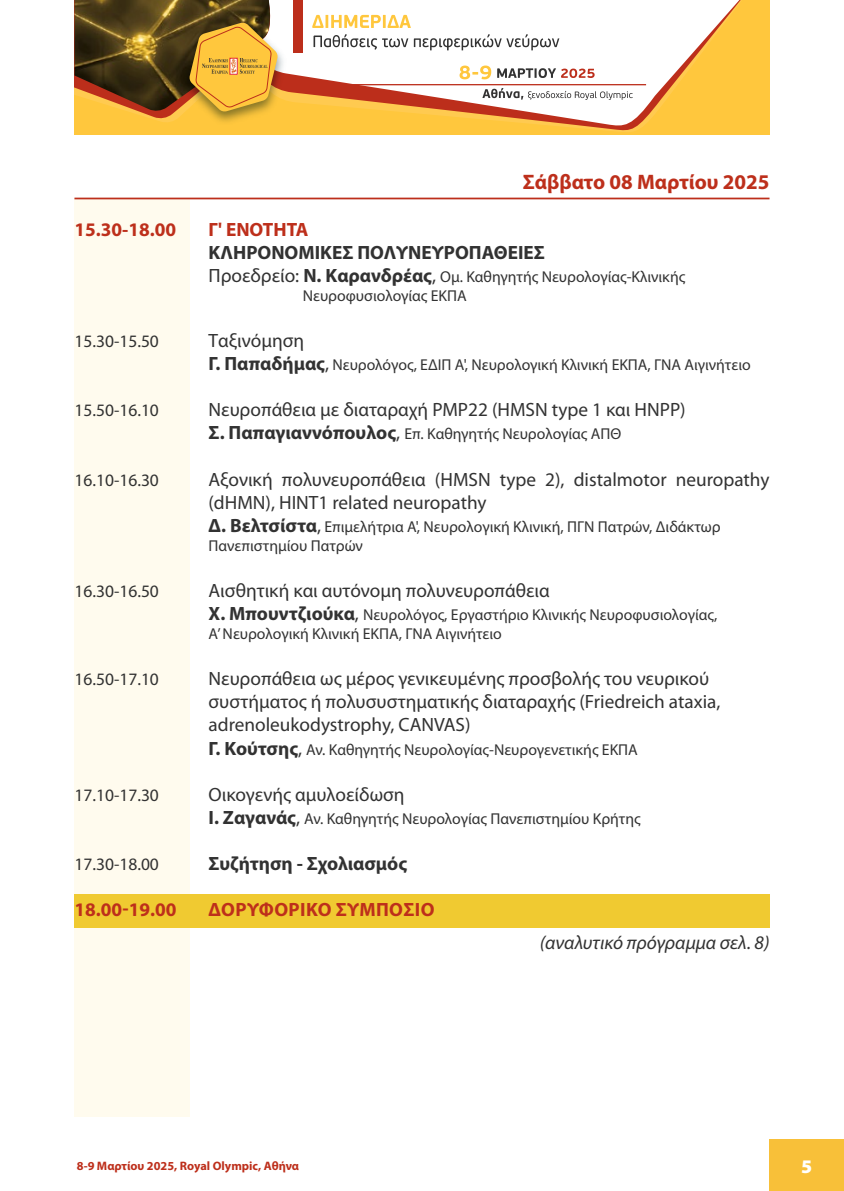
<style>
.page{position:relative;width:844px;height:1191px;background:#fff}
.page>*{position:absolute;margin:0;border:0;box-sizing:border-box;transform-origin:0 0}
.t1{font:700 21px "Myriad Pro";color:#bd2f1b}
.t2{font:19.25px/23.1px "Myriad Pro";color:#323232}
.t3{font:700 19.25px "Myriad Pro";color:#323232}
.t4{font:700 19.25px "Myriad Pro";color:#bd2f1b}
.t5{font:italic 19.25px "Myriad Pro";color:#323232}
.t6{font:700 19.25px "Myriad Pro";letter-spacing:.02em;color:#bd2f1b}
.t7{font:900 19.25px "Myriad Pro";color:#fff}
.t8{font:17.5px "Myriad Pro";color:#323232}
.t9{font:15.75px/18.9px "Myriad Pro";color:#323232}
.t10{font:700 12.25px "Myriad Pro";color:#bd2f1b}
.s1{font-size:19.25px}
.s2{font-weight:700;font-size:19.25px}
</style>
<div class="page">
<div style="left:769px;top:1139px;width:74px;height:52px;background:#f8c039"></div>
<div style="left:74px;top:0;width:695px;height:135px;background:#ffc73d"></div>
<svg style="left:278px;top:0;width:464px;height:127px;fill:#fff"></svg>
<div style="left:293px;top:0;width:10px;height:53px;background:#bc2e1b"></div>
<img style="left:278px;top:16px;width:11px;height:111px">
<svg style="left:312px;top:15px;width:99px;height:13px"></svg>
<svg style="left:74px;top:0;width:204px;height:122px"></svg>
<svg style="left:313px;top:34px;width:246px;height:16px;background:#d0d0d0"></svg>
<hr style="left:317px;top:84px;width:329px;height:1px;background:#bc2e1b">
<svg style="left:459px;top:66px;width:32px;height:13px"></svg>
<svg style="left:497px;top:68px;width:97px;height:10px"></svg>
<svg style="left:482px;top:88px;width:150px;height:12px;background:#d4d4d4"></svg>
<div style="left:74px;top:198px;width:116px;height:918px;background:#fffbee"></div>
<hr style="left:74px;top:198px;width:695px;height:1px;background:#bd2f1b">
<div style="left:74px;top:894px;width:695px;height:33px;background:#f0ca31"></div>
<h1 class="t1" style="left:522px;top:169px;width:248px">Σάββατο 08 Μαρτίου 2025</h1>
<p class="t4" style="left:74px;top:217px;width:103px">15.30-18.00</p>
<p class="t4" style="left:208px;top:217px;width:101px">Γ' ΕΝΟΤΗΤΑ</p>
<p class="t3" style="left:208px;top:240px;width:338px">ΚΛΗΡΟΝΟΜΙΚΕΣ ΠΟΛΥΝΕΥΡΟΠΑΘΕΙΕΣ</p>
<p class="t9" style="left:303px;top:267px;width:384px;text-indent:-94px"><span class="s1">Προεδρείo:</span> <span class="s2">Ν. Καρανδρέας</span><span class="s1">,</span> Ομ. Καθηγητής Νευρολογίας-Κλινικής<br>Νευροφυσιολογίας ΕΚΠΑ</p>
<p class="t8" style="left:74px;top:330px;width:86px">15.30-15.50</p>
<p class="t2" style="left:208px;top:329px;width:97px">Ταξινόμηση</p>
<p class="t9" style="left:208px;top:355px;width:543px"><span class="s2">Γ. Παπαδήμας</span><span class="s1">,</span> Νευρολόγος, ΕΔΙΠ Α', Νευρολογική Κλινική ΕΚΠΑ, ΓΝΑ Αιγινήτειο</p>
<p class="t8" style="left:74px;top:400px;width:86px">15.50-16.10</p>
<p class="t2" style="left:208px;top:398px;width:478px">Νευροπάθεια με διαταραχή PMP22 (HMSN type 1 και HNPP)</p>
<p class="t9" style="left:208px;top:424px;width:414px"><span class="s2">Σ. Παπαγιαννόπουλος</span><span class="s1">,</span> Επ. Καθηγητής Νευρολογίας ΑΠΘ</p>
<p class="t8" style="left:74px;top:469px;width:86px">16.10-16.30</p>
<p class="t2" style="left:208px;top:467px;width:562px">Αξονική πολυνευροπάθεια (HMSN type 2), distalmotor neuropathy (dHMN), HINT1 related neuropathy</p>
<p class="t9" style="left:208px;top:517px;width:513px"><span class="s2">Δ. Βελτσίστα</span><span class="s1">,</span> Επιμελήτρια A', Νευρολογική Κλινική, ΠΓΝ Πατρών, Διδάκτωρ<br>Πανεπιστημίου Πατρών</p>
<p class="t8" style="left:74px;top:580px;width:86px">16.30-16.50</p>
<p class="t2" style="left:208px;top:578px;width:342px">Αισθητική και αυτόνομη πολυνευροπάθεια</p>
<p class="t9" style="left:208px;top:605px;width:510px"><span class="s2">Χ. Μπουντζιούκα</span><span class="s1">,</span> Νευρολόγος, Εργαστήριο Κλινικής Νευροφυσιολογίας,<br>Α’ Νευρολογική Κλινική ΕΚΠΑ, ΓΝΑ Αιγινήτειο</p>
<p class="t8" style="left:74px;top:668px;width:86px">16.50-17.10</p>
<p class="t2" style="left:208px;top:667px;width:513px">Νευροπάθεια ως μέρος γενικευμένης προσβολής του νευρικού συστήματος ή πολυσυστηματικής διαταραχής (Friedreich ataxia, adrenoleukodystrophy, CANVAS)</p>
<p class="t9" style="left:208px;top:739px;width:431px"><span class="s2">Γ. Κούτσης</span><span class="s1">,</span> Αν. Καθηγητής Νευρολογίας-Νευρογενετικής ΕΚΠΑ</p>
<p class="t8" style="left:74px;top:784px;width:86px">17.10-17.30</p>
<p class="t2" style="left:208px;top:782px;width:197px">Οικογενής αμυλοείδωση</p>
<p class="t9" style="left:208px;top:809px;width:433px"><span class="s2">Ι. Ζαγανάς</span><span class="s1">,</span> Αν. Καθηγητής Νευρολογίας Πανεπιστημίου Κρήτης</p>
<p class="t8" style="left:74px;top:853px;width:86px">17.30-18.00</p>
<p class="t3" style="left:208px;top:851px;width:200px">Συζήτηση - Σχολιασμός</p>
<p class="t4" style="left:74px;top:897px;width:104px">18.00-19.00</p>
<p class="t6" style="left:208px;top:897px;width:227px">ΔΟΡΥΦΟΡΙΚΟ ΣΥΜΠΟΣΙΟ</p>
<p class="t5" style="left:540px;top:931px;width:231px">(αναλυτικό πρόγραμμα σελ. 8)</p>
<p class="t10" style="left:77px;top:1157px;width:223px">8-9 Μαρτίου 2025, Royal Olympic, Αθήνα</p>
<p class="t7" style="left:801px;top:1153px;width:13px">5</p>
</div>
